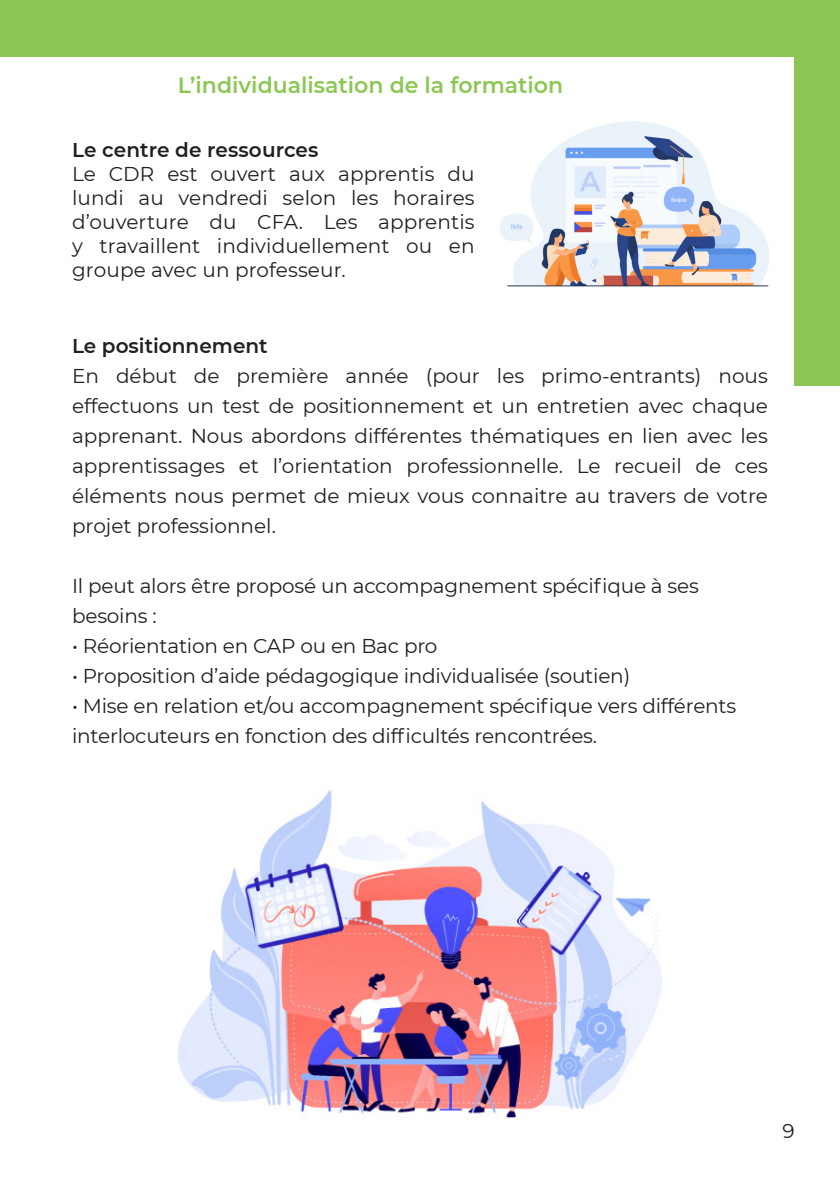
<style>
.page{position:relative;width:840px;height:1191px;background:#fff}
.page>*{position:absolute;margin:0;border:0;box-sizing:border-box;transform-origin:0 0}
.t1{font:600 22px "Montserrat";color:#8cc754}
.t2{font:20px/30px "Montserrat";letter-spacing:-.01em;color:#231f20;text-align:justify}
.t3{font:600 20px "Montserrat";color:#231f20}
</style>
<div class="page">
<div style="left:794px;top:0;width:45px;height:386px;background:#8cc754"></div>
<div style="left:0;top:0;width:839px;height:57px;background:#8cc754"></div>
<img style="left:178px;top:790px;width:484px;height:328px">
<img style="left:500px;top:121px;width:269px;height:166px">
<p class="t1" style="left:178px;top:70px;width:386px">L’individualisation de la formation</p>
<p class="t3" style="left:72px;top:136px;width:248px">Le centre de ressources</p>
<p class="t2" style="left:72px;top:161px;width:404px;line-height:24px">Le CDR est ouvert aux apprentis du lundi au vendredi selon les horaires d’ouverture du CFA. Les apprentis y travaillent individuellement ou en groupe avec un professeur.</p>
<p class="t3" style="left:72px;top:331px;width:197px">Le positionnement</p>
<p class="t2" style="left:72px;top:360px;width:697px">En début de première année (pour les primo-entrants) nous effectuons un test de positionnement et un entretien avec chaque apprenant. Nous abordons différentes thématiques en lien avec les apprentissages et l’orientation professionnelle. Le recueil de ces éléments nous permet de mieux vous connaitre au travers de votre projet professionnel.</p>
<p class="t2" style="left:72px;top:570px;width:628px">Il peut alors être proposé un accompagnement spécifique à ses besoins :</p>
<p class="t2" style="left:72px;top:630px;width:367px">• Réorientation en CAP ou en Bac pro</p>
<p class="t2" style="left:72px;top:660px;width:559px">• Proposition d’aide pédagogique individualisée (soutien)</p>
<p class="t2" style="left:72px;top:690px;width:665px">• Mise en relation et/ou accompagnement spécifique vers différents interlocuteurs en fonction des difficultés rencontrées.</p>
<p class="t2" style="left:782px;top:1115px;width:14px">9</p>
</div>
